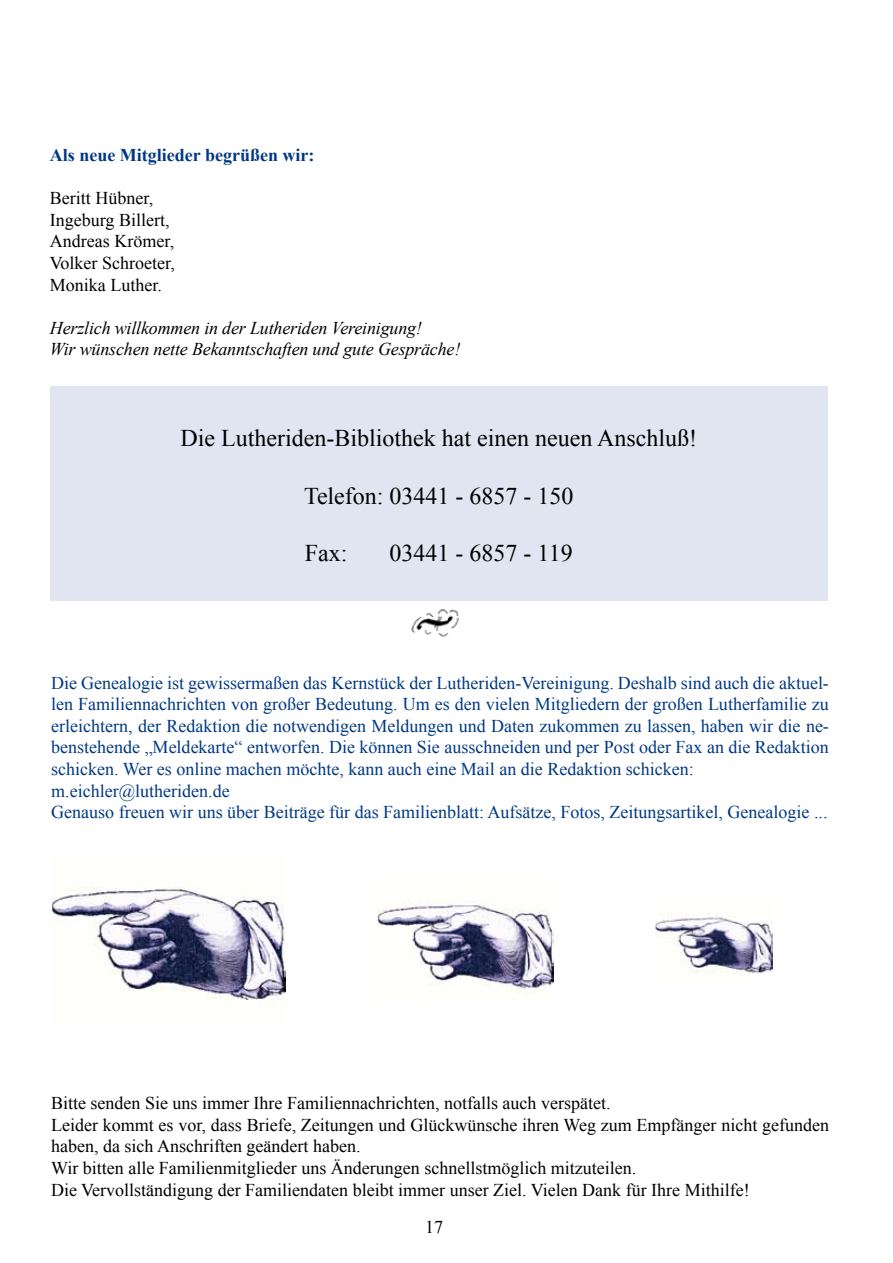
<style>
.page{position:relative;width:893px;height:1263px;background:#fff}
.page>*{position:absolute;margin:0;border:0;box-sizing:border-box;transform-origin:0 0}
.t1{font:24px "Times New Roman";color:#000}
.t2{font:18px/21.6px "Times New Roman";color:#003882}
.t3{font:18px/21.6px "Times New Roman";color:#000}
.t4{font:italic 18px/21.6px "Times New Roman";letter-spacing:-.01em;color:#000}
.t5{font:700 18px "Times New Roman";color:#003882}
</style>
<div class="page">
<div style="left:50px;top:386px;width:777px;height:215px;background:#e1e5f1"></div>
<img style="left:411px;top:609px;width:48px;height:28px">
<img style="left:51px;top:887px;width:235px;height:121px">
<img style="left:378px;top:900px;width:175px;height:95px">
<img style="left:656px;top:913px;width:117px;height:62px">
<p class="t5" style="left:50px;top:143px;width:266px">Als neue Mitglieder begrüßen wir:</p>
<p class="t3" style="left:50px;top:187px;width:126px">Beritt Hübner,<br>Ingeburg Billert,<br>Andreas Krömer,<br>Volker Schroeter,<br>Monika Luther.</p>
<p class="t4" style="left:50px;top:317px;width:412px">Herzlich willkommen in der Lutheriden Vereinigung!<br>Wir wünschen nette Bekanntschaften und gute Gespräche!</p>
<h1 class="t1" style="left:181px;top:422px;width:518px">Die Lutheriden-Bibliothek hat einen neuen Anschluß!</h1>
<h1 class="t1" style="left:304px;top:480px;width:271px">Telefon: 03441 - 6857 - 150</h1>
<h1 class="t1" style="left:305px;top:537px;width:44px">Fax:</h1>
<h1 class="t1" style="left:390px;top:537px;width:185px">03441 - 6857 - 119</h1>
<p class="t2" style="left:51px;top:671px;width:779px">Die Genealogie ist gewissermaßen das Kernstück der Lutheriden-Vereinigung. Deshalb sind auch die aktuel&shy;len Familiennachrichten von großer Bedeutung. Um es den vielen Mitgliedern der großen Lutherfamilie zu erleichtern, der Redaktion die notwendigen Meldungen und Daten zukommen zu lassen, haben wir die ne&shy;benstehende „Meldekarte“ entworfen. Die können Sie ausschneiden und per Post oder Fax an die Redaktion schicken. Wer es online machen möchte, kann auch eine Mail an die Redaktion schicken: m.eichler@lutheriden.de<br>Genauso freuen wir uns über Beiträge für das Familienblatt: Aufsätze, Fotos, Zeitungsartikel, Genealogie ...</p>
<p class="t3" style="left:51px;top:1092px;width:779px">Bitte senden Sie uns immer Ihre Familiennachrichten, notfalls auch verspätet.<br>Leider kommt es vor, dass Briefe, Zeitungen und Glückwünsche ihren Weg zum Empfänger nicht gefunden haben, da sich Anschriften geändert haben.<br>Wir bitten alle Familienmitglieder uns Änderungen schnellstmöglich mitzuteilen.<br>Die Vervollständigung der Familiendaten bleibt immer unser Ziel. Vielen Dank für Ihre Mithilfe!</p>
<p class="t3" style="left:425px;top:1216px;width:19px">17</p>
</div>
